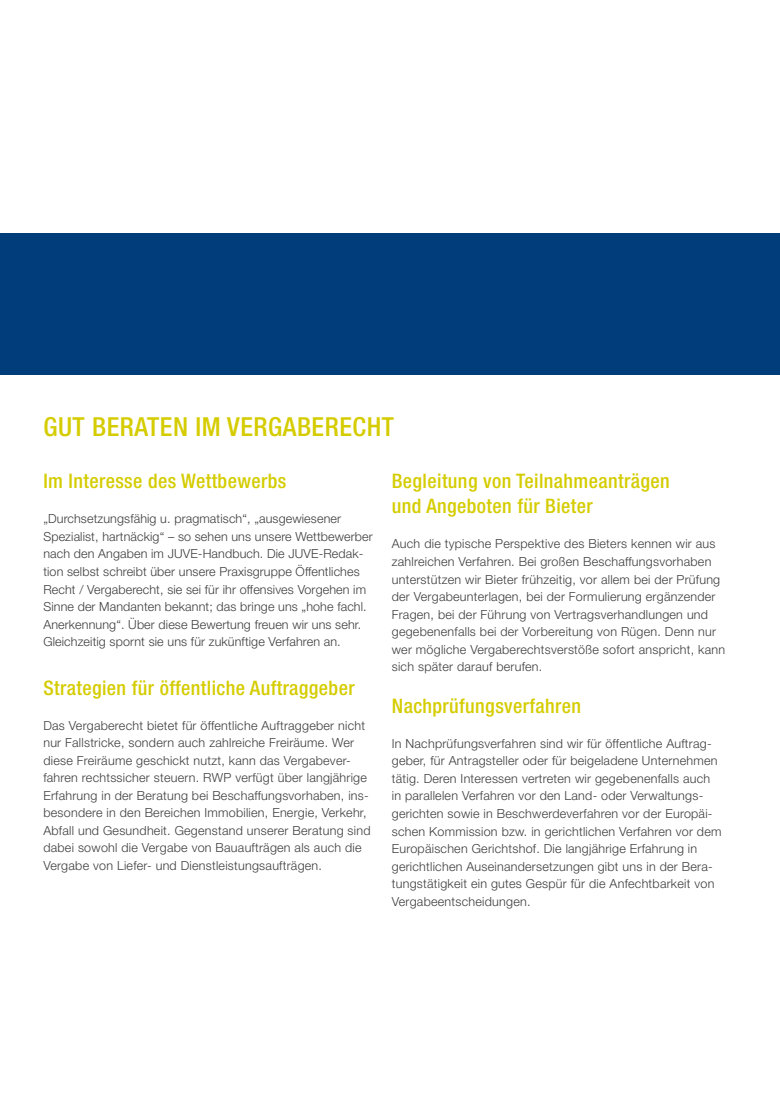
<style>
.page{position:relative;width:780px;height:1099px;background:#fff}
.page>*{position:absolute;margin:0;border:0;box-sizing:border-box;transform-origin:0 0}
.t1{font:500 condensed 26.25px "Helvetica Neue LT Pro";letter-spacing:.02em;color:#d5cc00}
.t2{font:500 condensed 20px/25px "Helvetica Neue LT Pro";letter-spacing:.02em;color:#d5cc00}
.t3{font:300 12.5px/17.5px "Helvetica Neue LT Pro";letter-spacing:.02em;color:#3e3e40}
</style>
<div class="page">
<div style="left:0;top:233px;width:780px;height:142px;background:#013d7a"></div>
<h1 class="t1" style="left:43px;top:411px;width:352px">gut beraten im vergaberecht</h1>
<h2 class="t2" style="left:43px;top:468px;width:244px">Im Interesse des Wettbewerbs</h2>
<p class="t3" style="left:43px;top:510px;width:331px">„Durchsetzungsfähig u. pragmatisch“, „ausgewiesener Spezialist, hartnäckig“ – so sehen uns unsere Wettbewerber nach den Angaben im JUVE-Handbuch. Die JUVE-Redak&shy;tion selbst schreibt über unsere Praxisgruppe Öffentliches Recht / Vergaberecht, sie sei für ihr offensives Vorgehen im Sinne der Mandanten bekannt; das bringe uns „hohe fachl.<br>Anerkennung“. Über diese Bewertung freuen wir uns sehr.<br>Gleichzeitig spornt sie uns für zukünftige Verfahren an.</p>
<h2 class="t2" style="left:43px;top:675px;width:313px">Strategien für öffentliche Auftraggeber</h2>
<p class="t3" style="left:43px;top:716px;width:328px">Das Vergaberecht bietet für öffentliche Auftraggeber nicht nur Fallstricke, sondern auch zahlreiche Freiräume. Wer diese Freiräume geschickt nutzt, kann das Vergabever&shy;fahren rechtssicher steuern. RWP verfügt über langjährige Erfahrung in der Beratung bei Beschaffungsvorhaben, ins&shy;besondere in den Bereichen Immobilien, Energie, Verkehr, Abfall und Gesundheit. Gegenstand unserer Beratung sind dabei sowohl die Vergabe von Bauaufträgen als auch die Vergabe von Liefer- und Dienstleistungsaufträgen.</p>
<h2 class="t2" style="left:392px;top:468px;width:279px">Begleitung von Teilnahmeanträgen und Angeboten für Bieter</h2>
<p class="t3" style="left:392px;top:535px;width:335px">Auch die typische Perspektive des Bieters kennen wir aus zahlreichen Verfahren. Bei großen Beschaffungsvorhaben unterstützen wir Bieter frühzeitig, vor allem bei der Prüfung der Vergabeunterlagen, bei der Formulierung ergänzender Fragen, bei der Führung von Vertragsverhandlungen und gegebenenfalls bei der Vorbereitung von Rügen. Denn nur wer mögliche Vergaberechtsverstöße sofort anspricht, kann sich später darauf berufen.</p>
<h2 class="t2" style="left:392px;top:693px;width:191px">Nachprüfungsverfahren</h2>
<p class="t3" style="left:392px;top:734px;width:331px">In Nachprüfungsverfahren sind wir für öffentliche Auftrag&shy;geber, für Antragsteller oder für beigeladene Unternehmen tätig. Deren Interessen vertreten wir gegebenenfalls auch in parallelen Verfahren vor den Land- oder Verwaltungs&shy;gerichten sowie in Beschwerdeverfahren vor der Europäi&shy;schen Kommission bzw. in gerichtlichen Verfahren vor dem Europäischen Gerichtshof. Die langjährige Erfahrung in gerichtlichen Auseinandersetzungen gibt uns in der Bera&shy;tungstätigkeit ein gutes Gespür für die Anfechtbarkeit von Vergabeentscheidungen.</p>
</div>
